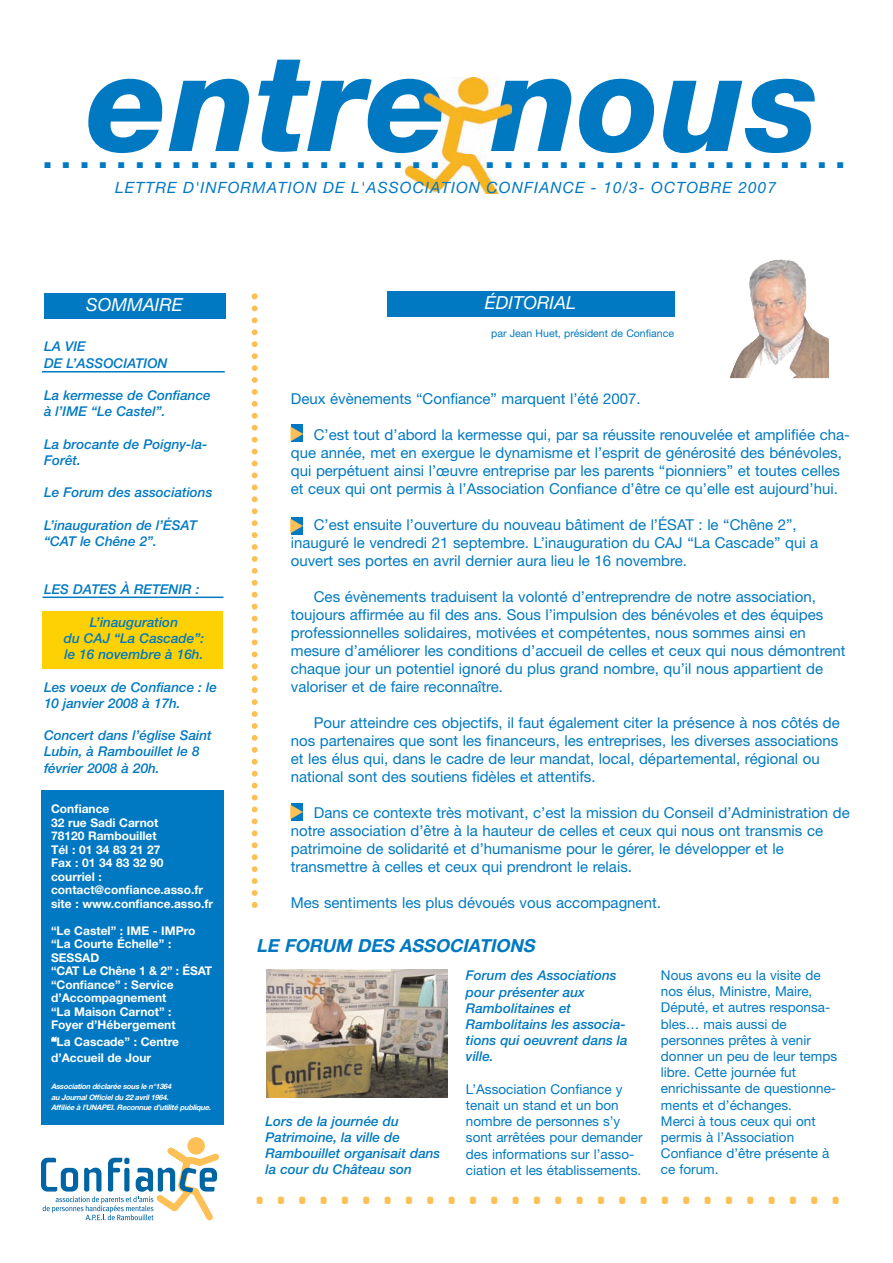
<style>
.page{position:relative;width:893px;height:1263px;background:#fff}
.page>*{position:absolute;margin:0;border:0;box-sizing:border-box;transform-origin:0 0}
.t1{font:italic 800 135.3px "Helvetica Neue";color:#0079c2}
.t2{font:700 49.8px "Cholla Sans";color:#fdc056}
.t3{font:700 37.35px "Helvetica Neue";color:#0079c2}
.t4{font:italic 700 18px "Helvetica Neue";color:#0079c2}
.t5{font:italic 18px "Helvetica Neue";color:#fff}
.t6{font:italic 15.6px "Helvetica Neue";letter-spacing:.07em;color:#0079c2}
.t7{font:15px/18px "Helvetica Neue";color:#0079c2}
.t8{font:italic 500 13.5px/16.2px "Helvetica Neue";color:#0079c2}
.t9{font:13.5px/16.2px "Helvetica Neue";color:#0079c2}
.t10{font:700 12px/13.5px "Helvetica Neue";color:#fff}
.t11{font:10.5px "Helvetica Neue";color:#0079c2}
.t12{font:italic 700 7.5px/10.5px "Helvetica Neue";letter-spacing:-.03em;color:#fff}
</style>
<div class="page">
<div style="left:43px;top:611px;width:180px;height:58px;background:#fed105"></div>
<div style="left:41px;top:790px;width:182px;height:335px;background:#0079c2"></div>
<div style="left:387px;top:291px;width:287px;height:26px;background:#0079c2"></div>
<div style="left:44px;top:294px;width:181px;height:25px;background:#0079c2"></div>
<svg style="left:187px;top:1137px;width:18px;height:18px"></svg>
<svg style="left:41px;top:1142px;width:178px;height:79px"></svg>
<hr style="left:42px;top:371px;width:183px;height:1px;background:#0079c2">
<hr style="left:43px;top:596px;width:180px;height:2px;background:#0079c2">
<svg style="left:252px;top:293px;width:6px;height:615px"></svg>
<img style="left:729px;top:259px;width:100px;height:119px">
<div style="left:291px;top:517px;width:12px;height:17px;background:#0079c2"></div>
<div style="left:291px;top:803px;width:12px;height:17px;background:#0079c2"></div>
<div style="left:291px;top:425px;width:12px;height:17px;background:#0079c2"></div>
<img style="left:266px;top:969px;width:182px;height:129px">
<img style="left:406px;top:153px;width:93px;height:40px">
<img style="left:406px;top:78px;width:106px;height:75px">
<h1 class="t1" style="left:87px;top:22px;width:733px">entre nous</h1>
<p class="t6" style="left:115px;top:182px;width:663px">LETTRE D INFORMATION DE L ASSOCIATION CONFIANCE - 10/3- OCTOBRE 2007</p>
<h3 class="t3" style="left:43px;top:141px;width:805px">...................... ....................</h3>
<p class="t5" style="left:86px;top:298px;width:98px">SOMMAIRE</p>
<p class="t5" style="left:485px;top:296px;width:93px">ÉDITORIAL</p>
<p class="t11" style="left:491px;top:329px;width:184px">par Jean Huet, président de Confiance</p>
<p class="t8" style="left:44px;top:340px;width:125px">LA VIE<br>DE L’ASSOCIATION</p>
<p class="t8" style="left:44px;top:388px;width:168px">La kermesse de Confiance à l’IME “Le Castel”.</p>
<p class="t8" style="left:44px;top:437px;width:165px">La brocante de Poigny-la-<br>Forêt.</p>
<p class="t8" style="left:44px;top:486px;width:170px">Le Forum des associations</p>
<p class="t8" style="left:44px;top:518px;width:155px">L’inauguration de l’ÉSAT “CAT le Chêne 2”.</p>
<p class="t8" style="left:44px;top:583px;width:157px">LES DATES À RETENIR :</p>
<p class="t8" style="left:64px;top:615px;width:142px;text-align:center">L’inauguration<br>du CAJ “La Cascade”: le 16 novembre à 16h.</p>
<p class="t8" style="left:44px;top:680px;width:174px">Les voeux de Confiance : le<br>10 janvier 2008 à 17h.</p>
<p class="t8" style="left:44px;top:729px;width:169px">Concert dans l’église Saint<br>Lubin, à Rambouillet le 8 février 2008 à 20h.</p>
<p class="t10" style="left:51px;top:803px;width:164px">Confiance<br>32 rue Sadi Carnot<br>78120 Rambouillet<br>Tél : 01 34 83 21 27<br>Fax : 01 34 83 32 90<br>courriel : contact@confiance.asso.fr site : www.confiance.asso.fr</p>
<p class="t10" style="left:51px;top:925px;width:163px">“Le Castel” : IME - IMPro “La Courte Échelle” :<br>SESSAD<br>“CAT Le Chêne 1 &amp; 2” : ÉSAT “Confiance” : Service d’Accompagnement<br>“La Maison Carnot” :<br>Foyer d’Hébergement</p>
<p class="t10" style="left:51px;top:1034px;width:130px;line-height:16.5px">“La Cascade” : Centre d’Accueil de Jour</p>
<p class="t12" style="left:51px;top:1082px;width:163px">Association déclarée sous le n°1364<br>au JournalOfficieldu 22 avril1964.<br>Affiliée à l’UNAPEI.Reconnue d’utilité publique.</p>
<p class="t7" style="left:291px;top:391px;width:351px">Deux évènements “Confiance” marquent l’été 2007.</p>
<p class="t7" style="left:291px;top:427px;width:561px;text-indent:23px">C’est tout d’abord la kermesse qui, par sa réussite renouvelée et amplifiée cha&shy;que année, met en exergue le dynamisme et l’esprit de générosité des bénévoles, qui perpétuent ainsi l’œuvre entreprise par les parents “pionniers” et toutes celles et ceux qui ont permis à l’Association Confiance d’être ce qu’elle est aujourd’hui.</p>
<p class="t7" style="left:291px;top:517px;width:529px;text-indent:23px">C’est ensuite l’ouverture du nouveau bâtiment de l’ÉSAT : le “Chêne 2”, inauguré le vendredi 21 septembre. L’inauguration du CAJ “La Cascade” qui a ouvert ses portes en avril dernier aura lieu le 16 novembre.</p>
<p class="t7" style="left:291px;top:589px;width:556px;text-indent:23px">Ces évènements traduisent la volonté d’entreprendre de notre association, toujours affirmée au fil des ans. Sous l’impulsion des bénévoles et des équipes professionnelles solidaires, motivées et compétentes, nous sommes ainsi en mesure d’améliorer les conditions d’accueil de celles et ceux qui nous démontrent chaque jour un potentiel ignoré du plus grand nombre, qu’il nous appartient de valoriser et de faire reconnaître.</p>
<p class="t7" style="left:291px;top:715px;width:550px;text-indent:23px">Pour atteindre ces objectifs, il faut également citer la présence à nos côtés de nos partenaires que sont les financeurs, les entreprises, les diverses associations et les élus qui, dans le cadre de leur mandat, local, départemental, régional ou national sont des soutiens fidèles et attentifs.</p>
<p class="t7" style="left:291px;top:805px;width:560px;text-indent:23px">Dans ce contexte très motivant, c’est la mission du Conseil d’Administration de notre association d’être à la hauteur de celles et ceux qui nous ont transmis ce patrimoine de solidarité et d’humanisme pour le gérer, le développer et le transmettre à celles et ceux qui prendront le relais.</p>
<p class="t7" style="left:291px;top:895px;width:372px">Mes sentiments les plus dévoués vous accompagnent.</p>
<p class="t4" style="left:256px;top:939px;width:283px">LE FORUM DES ASSOCIATIONS</p>
<p class="t8" style="left:266px;top:1114px;width:176px">Lors de la journée du<br>Patrimoine, la ville de<br>Rambouillet organisait dans la cour du Château son</p>
<p class="t8" style="left:466px;top:969px;width:163px">Forum des Associations pour présenter aux<br>Rambolitaines et<br>Rambolitains les associa&shy;tions qui oeuvrent dans la ville.</p>
<p class="t9" style="left:466px;top:1082px;width:178px">L’Association Confiance y tenait un stand et un bon nombre de personnes s’y sont arrêtées pour demander des informations sur l’asso&shy;ciation et les établissements.</p>
<p class="t9" style="left:661px;top:968px;width:178px">Nous avons eu la visite de nos élus, Ministre, Maire,<br>Député, et autres responsa&shy;bles… mais aussi de personnes prêtes à venir donner un peu de leur temps libre. Cette journée fut enrichissante de questionne&shy;ments et d’échanges.<br>Merci à tous ceux qui ont permis à l’Association<br>Confiance d’être présente à ce forum.</p>
<h2 class="t2" style="left:254px;top:1169px;width:589px">............................</h2>
</div>
